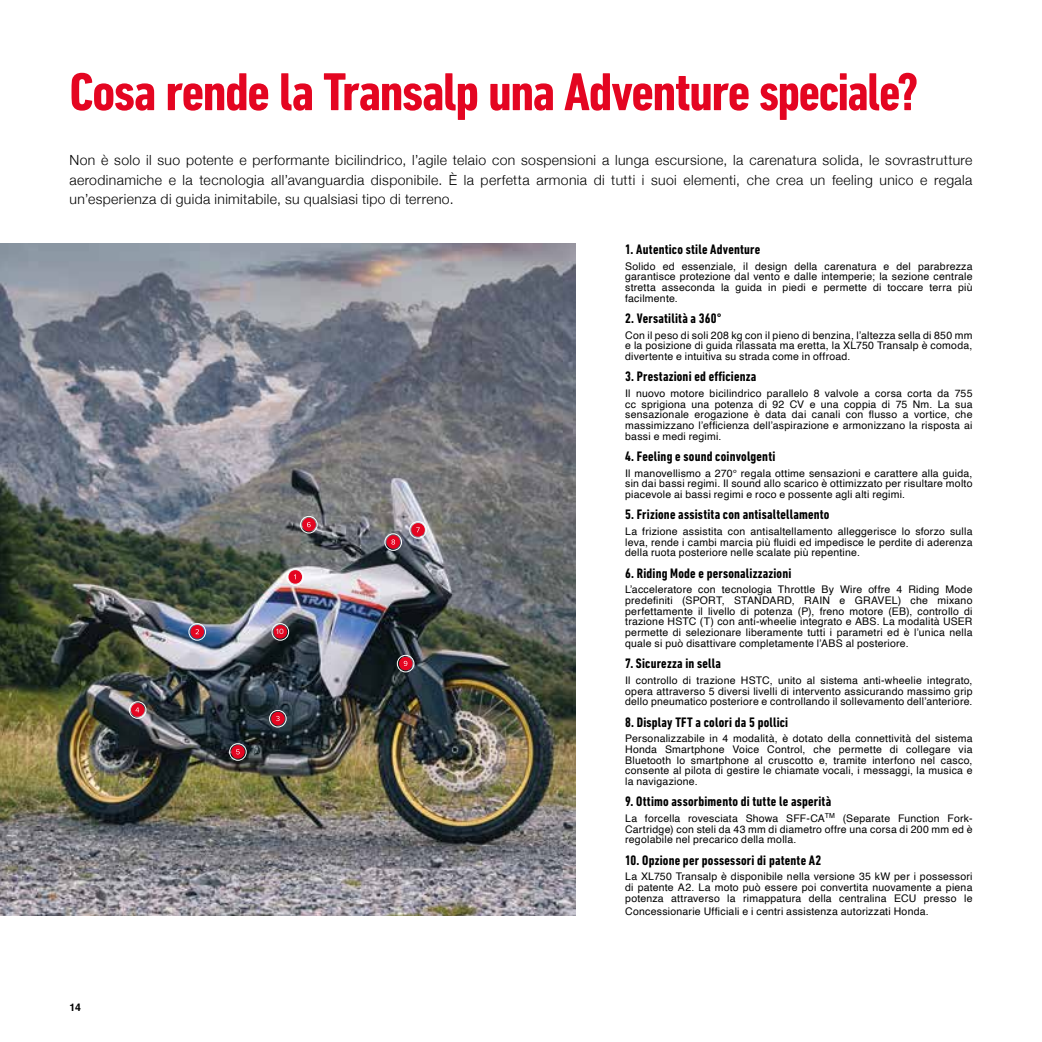
<style>
.page{position:relative;width:1042px;height:1042px;background:#fff}
.page>*{position:absolute;margin:0;border:0;box-sizing:border-box;transform-origin:0 0}
.t1{font:700 condensed 54.25px "DIN Next LT Pro";letter-spacing:-.025em;color:#e40521;scale:1.06 1}
.t2{font:300 14px/19.2px "Helvetica Neue";letter-spacing:.025em;color:#000;text-align:justify}
.t3{font:700 condensed 14px "DIN Next LT Pro";letter-spacing:.015em;color:#000}
.t4{font:10.5px/10.7px "Helvetica";letter-spacing:.02em;color:#000;text-align:justify}
.t5{font:700 10.5px "Helvetica";color:#000}
.t6{font:7.88px "Proxima Nova";color:#eee}
</style>
<div class="page">
<img style="left:0;top:243px;width:575px;height:672px">
<div style="left:300px;top:516px;width:17px;height:17px;border:1px solid #fff;border-radius:50%"></div>
<div style="left:302px;top:518px;width:14px;height:13px;background:#e40521;border-radius:50%"></div>
<svg style="left:307px;top:522px;width:4px;height:5px"></svg>
<div style="left:229px;top:743px;width:18px;height:17px;border:1px solid #fff;border-radius:50%"></div>
<div style="left:231px;top:745px;width:14px;height:13px;background:#e40521;border-radius:50%"></div>
<svg style="left:236px;top:749px;width:4px;height:5px"></svg>
<div style="left:409px;top:521px;width:18px;height:17px;border:1px solid #fff;border-radius:50%"></div>
<svg style="left:411px;top:523px;width:14px;height:14px"></svg>
<div style="left:286px;top:568px;width:18px;height:18px;border:1px solid #fff;border-radius:50%"></div>
<div style="left:288px;top:570px;width:14px;height:14px;background:#e40521;border-radius:50%"></div>
<div style="left:189px;top:623px;width:17px;height:17px;border:1px solid #fff;border-radius:50%"></div>
<div style="left:190px;top:625px;width:14px;height:13px;background:#e40521;border-radius:50%"></div>
<svg style="left:195px;top:629px;width:4px;height:5px"></svg>
<div style="left:269px;top:710px;width:17px;height:17px;border:1px solid #fff;border-radius:50%"></div>
<div style="left:271px;top:712px;width:14px;height:13px;background:#e40521;border-radius:50%"></div>
<svg style="left:276px;top:716px;width:4px;height:5px"></svg>
<div style="left:129px;top:701px;width:17px;height:18px;border:1px solid #fff;border-radius:50%"></div>
<div style="left:131px;top:703px;width:13px;height:14px;background:#e40521;border-radius:50%"></div>
<svg style="left:135px;top:707px;width:4px;height:5px"></svg>
<div style="left:397px;top:655px;width:17px;height:17px;border:1px solid #fff;border-radius:50%"></div>
<div style="left:399px;top:657px;width:13px;height:13px;background:#e40521;border-radius:50%"></div>
<svg style="left:404px;top:661px;width:3px;height:5px"></svg>
<div style="left:384px;top:533px;width:18px;height:18px;border:1px solid #fff;border-radius:50%"></div>
<div style="left:386px;top:535px;width:14px;height:14px;background:#e40521;border-radius:50%"></div>
<svg style="left:391px;top:539px;width:4px;height:5px"></svg>
<div style="left:272px;top:623px;width:17px;height:17px;border:1px solid #fff;border-radius:50%"></div>
<div style="left:274px;top:625px;width:13px;height:13px;background:#e40521;border-radius:50%"></div>
<h1 class="t1" style="left:69px;top:61px;width:803px">Cosa rende la Transalp una Adventure speciale?</h1>
<p class="t2" style="left:69px;top:150px;width:904px">Non è solo il suo potente e performante bicilindrico, l’agile telaio con sospensioni a lunga escursione, la carenatura solida, le sovrastrutture aerodinamiche e la tecnologia all’avanguardia disponibile. È la perfetta armonia di tutti i suoi elementi, che crea un feeling unico e regala un’esperienza di guida inimitabile, su qualsiasi tipo di terreno.</p>
<p class="t5" style="left:69px;top:1000px;width:13px">14</p>
<p class="t6" style="left:276px;top:627px;width:9px">10</p>
<h2 class="t3" style="left:625px;top:241px;width:137px">1. Autentico stile Adventure</h2>
<p class="t4" style="left:625px;top:261px;width:349px">Solido ed essenziale, il design della carenatura e del parabrezza garantisce protezione dal vento e dalle intemperie; la sezione centrale stretta asseconda la guida in piedi e permette di toccare terra più facilmente.</p>
<h2 class="t3" style="left:625px;top:310px;width:98px">2. Versatilità a 360°</h2>
<p class="t4" style="left:625px;top:330px;width:349px">Con il peso di soli 208 kg con il pieno di benzina, l’altezza sella di 850 mm e la posizione di guida rilassata ma eretta, la XL750 Transalp è comoda, divertente e intuitiva su strada come in offroad.</p>
<h2 class="t3" style="left:625px;top:369px;width:133px">3. Prestazioni ed efficienza</h2>
<p class="t4" style="left:625px;top:388px;width:349px">Il nuovo motore bicilindrico parallelo 8 valvole a corsa corta da 755 cc sprigiona una potenza di 92 CV e una coppia di 75 Nm. La sua sensazionale erogazione è data dai canali con flusso a vortice, che massimizzano l’efficienza dell’aspirazione e armonizzano la risposta ai bassi e medi regimi.</p>
<h2 class="t3" style="left:625px;top:448px;width:152px">4. Feeling e sound coinvolgenti</h2>
<p class="t4" style="left:625px;top:468px;width:349px">Il manovellismo a 270° regala ottime sensazioni e carattere alla guida, sin dai bassi regimi. Il sound allo scarico è ottimizzato per risultare molto piacevole ai bassi regimi e roco e possente agli alti regimi.</p>
<h2 class="t3" style="left:625px;top:507px;width:206px">5. Frizione assistita con antisaltellamento</h2>
<p class="t4" style="left:625px;top:526px;width:349px">La frizione assistita con antisaltellamento alleggerisce lo sforzo sulla leva, rende i cambi marcia più fluidi ed impedisce le perdite di aderenza della ruota posteriore nelle scalate più repentine.</p>
<h2 class="t3" style="left:625px;top:565px;width:168px">6. Riding Mode e personalizzazioni</h2>
<p class="t4" style="left:625px;top:585px;width:349px">L’acceleratore con tecnologia Throttle By Wire offre 4 Riding Mode predefiniti (SPORT, STANDARD, RAIN e GRAVEL) che mixano perfettamente il livello di potenza (P), freno motore (EB), controllo di trazione HSTC (T) con anti-wheelie integrato e ABS. La modalità USER permette di selezionare liberamente tutti i parametri ed è l’unica nella quale si può disattivare completamente l’ABS al posteriore.</p>
<h2 class="t3" style="left:625px;top:655px;width:97px">7. Sicurezza in sella</h2>
<p class="t4" style="left:625px;top:675px;width:349px">Il controllo di trazione HSTC, unito al sistema anti-wheelie integrato, opera attraverso 5 diversi livelli di intervento assicurando massimo grip dello pneumatico posteriore e controllando il sollevamento dell’anteriore.</p>
<h2 class="t3" style="left:625px;top:714px;width:165px">8. Display TFT a colori da 5 pollici</h2>
<p class="t4" style="left:625px;top:733px;width:349px">Personalizzabile in 4 modalità, è dotato della connettività del sistema Honda Smartphone Voice Control, che permette di collegare via Bluetooth lo smartphone al cruscotto e, tramite interfono nel casco, consente al pilota di gestire le chiamate vocali, i messaggi, la musica e la navigazione.</p>
<h2 class="t3" style="left:625px;top:793px;width:208px">9. Ottimo assorbimento di tutte le asperità</h2>
<p class="t4" style="left:625px;top:813px;width:349px">La forcella rovesciata Showa SFF-CA<sup>TM</sup> (Separate Function Fork-Cartridge) con steli da 43 mm di diametro offre una corsa di 200 mm ed è regolabile nel precarico della molla.</p>
<h2 class="t3" style="left:625px;top:852px;width:198px">10. Opzione per possessori di patente A2</h2>
<p class="t4" style="left:625px;top:871px;width:349px">La XL750 Transalp è disponibile nella versione 35 kW per i possessori di patente A2. La moto può essere poi convertita nuovamente a piena potenza attraverso la rimappatura della centralina ECU presso le</p>
<p class="t4" style="left:625px;top:906px;width:305px">Concessionarie Ufficiali e i centri assistenza autorizzati Honda.</p>
</div>
